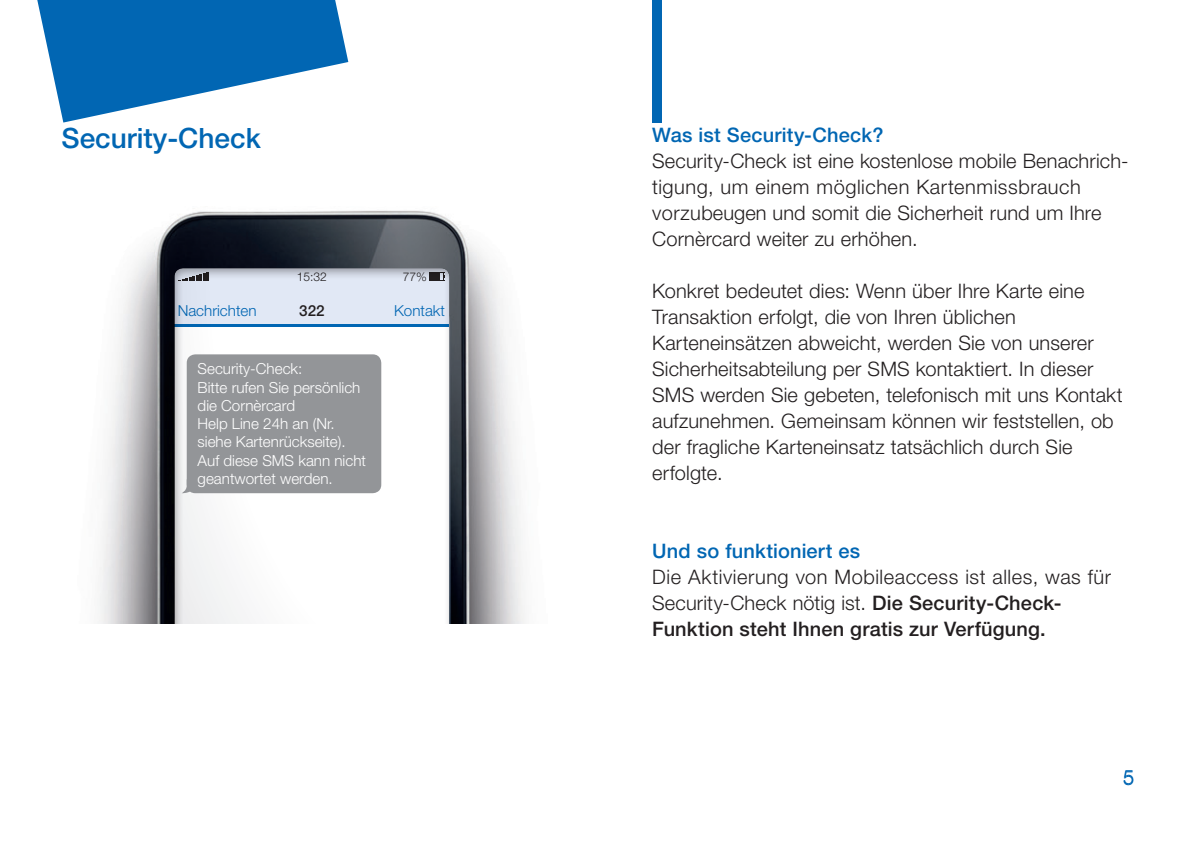
<style>
.page{position:relative;width:1191px;height:842px;background:#fff}
.page>*{position:absolute;margin:0;border:0;box-sizing:border-box;transform-origin:0 0}
.t1{font:500 28px "Helvetica Neue LT Std";color:#0166b3}
.t2{font:300 20px/26px "Helvetica Neue LT Std";letter-spacing:.005em;color:#231f20}
.t3{font:300 20px/26px "Helvetica Neue LT Std";letter-spacing:.025em;color:#231f20}
.t4{font:500 20px "Helvetica Neue LT Std";letter-spacing:.01em;color:#0166b3}
.t5{font:300 20px "Helvetica Neue LT Std";color:#0166b3}
.t6{font:300 15.2px/18.2px "Helvetica Neue LT Std";color:#fff}
.t7{font:300 15.2px "Helvetica Neue LT Std";color:#0166b3}
.t8{font:500 15.2px "Helvetica Neue LT Std";color:#231f20}
.t9{font:300 12px "Helvetica Neue LT Std";color:#231f20}
.s1{font-weight:500}
</style>
<div class="page">
<svg style="left:37px;top:0;width:311px;height:123px"></svg>
<div style="left:652px;top:0;width:9px;height:122px;background:#0166b3"></div>
<img style="left:98px;top:210px;width:427px;height:414px">
<div style="left:174px;top:266px;width:278px;height:492px;background:#231f20;opacity:.4"></div>
<hr style="left:174px;top:324px;width:275px;height:2px;background:#0166b3">
<svg style="left:174px;top:268px;width:275px;height:56px;background:#d5dce8"></svg>
<div style="left:187px;top:354px;width:194px;height:139px;background:#939598;border-radius:9px"></div>
<svg style="left:181px;top:475px;width:12px;height:18px"></svg>
<div style="left:0;top:625px;width:624px;height:217px;background:#fff"></div>
<h1 class="t1" style="left:62px;top:121px;width:201px">Security-Check</h1>
<p class="t9" style="left:297px;top:269px;width:32px">15:32</p>
<p class="t9" style="left:403px;top:269px;width:26px">77%</p>
<p class="t7" style="left:178px;top:301px;width:80px">Nachrichten</p>
<p class="t8" style="left:299px;top:301px;width:27px">322</p>
<p class="t7" style="left:394px;top:301px;width:52px">Kontakt</p>
<p class="t6" style="left:198px;top:360px;width:170px">Security-Check:<br>Bitte rufen Sie persönlich die Cornèrcard<br>Help Line 24h an (Nr. siehe Kartenrückseite).<br>Auf diese SMS kann nicht geantwortet werden.</p>
<p class="t4" style="left:652px;top:123px;width:233px">Was ist Security-Check?</p>
<p class="t2" style="left:652px;top:147px;width:478px">Security-Check ist eine kostenlose mobile Benachrich&shy;tigung, um einem möglichen Kartenmissbrauch vorzubeugen und somit die Sicherheit rund um Ihre Cornèrcard weiter zu erhöhen.</p>
<p class="t2" style="left:652px;top:277px;width:472px">Konkret bedeutet dies: Wenn über Ihre Karte eine Transaktion erfolgt, die von Ihren üblichen Karteneinsätzen abweicht, werden Sie von unserer Sicherheitsabteilung per SMS kontaktiert. In dieser SMS werden Sie gebeten, telefonisch mit uns Kontakt aufzunehmen. Gemeinsam können wir feststellen, ob der fragliche Karteneinsatz tatsächlich durch Sie erfolgte.</p>
<p class="t4" style="left:652px;top:539px;width:210px">Und so funktioniert es</p>
<p class="t3" style="left:652px;top:563px;width:460px">Die Aktivierung von Mobileaccess ist alles, was für<br>Security-Check nötig ist. <span class="s1">Die Security-Check-<br>Funktion steht Ihnen gratis zur Verfügung.</span></p>
<p class="t5" style="left:1123px;top:766px;width:13px">5</p>
</div>
